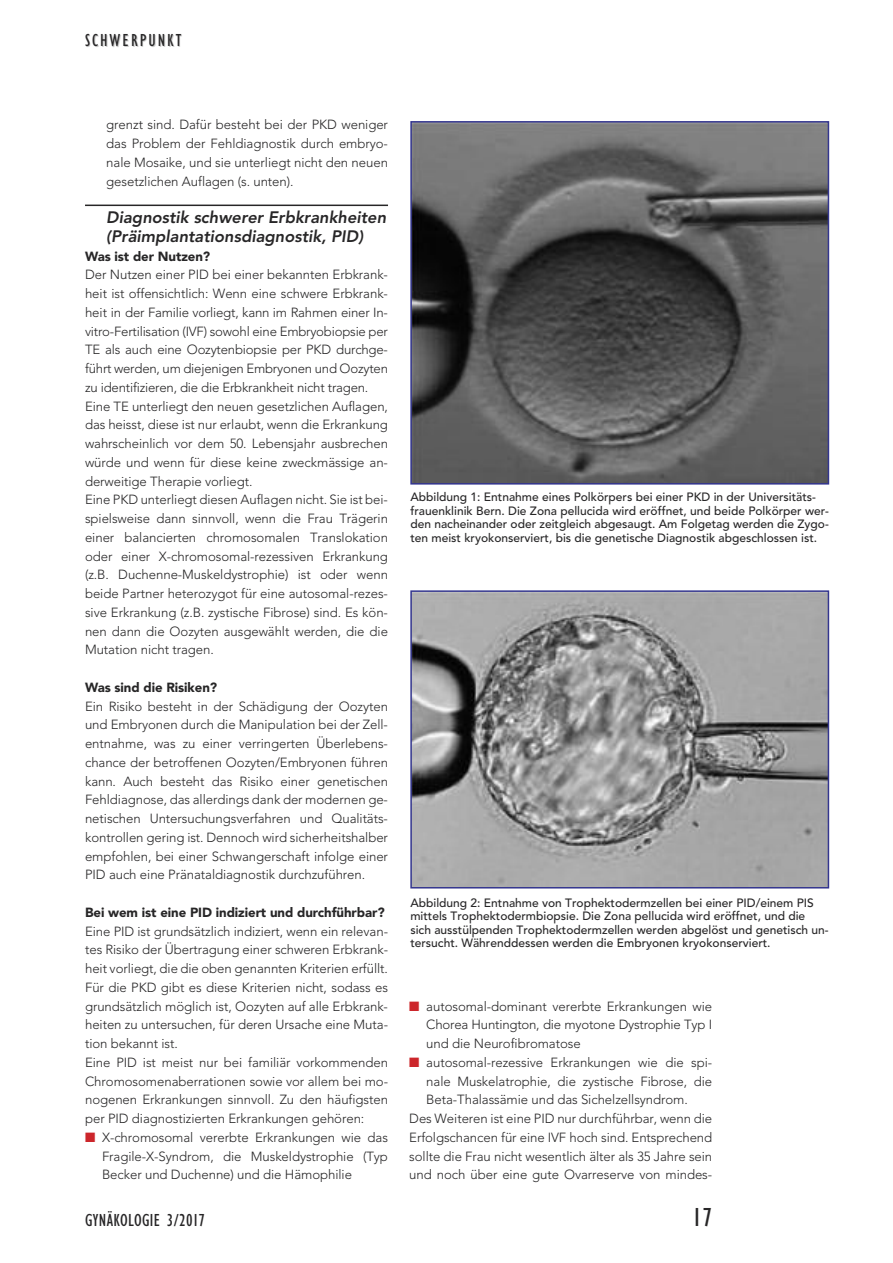
<style>
.page{position:relative;width:893px;height:1263px;background:#fff}
.page>*{position:absolute;margin:0;border:0;box-sizing:border-box;transform-origin:0 0}
.t1{font:condensed 27px "Gill Sans";color:#272627}
.t2{font:condensed 18px "Gill Sans";letter-spacing:.02em;color:#272627}
.t3{font:condensed 18px "Gill Sans";letter-spacing:.11em;color:#272627}
.t4{font:italic 800 16.5px/18.8px "Avenir";color:#272627}
.t5{font:300 13.2px/18.8px "Avenir";letter-spacing:-.005em;color:#272627;text-align:justify}
.t6{font:900 13.2px "Avenir";letter-spacing:-.005em;color:#272627}
.t7{font:500 12px/13.5px "Avenir";color:#272627}
.s1{color:#cc262b}
</style>
<div class="page">
<hr style="left:85px;top:205px;width:303px;height:1px;background:#272627">
<img style="left:413px;top:124px;width:413px;height:358px">
<div style="left:410px;top:121px;width:419px;height:364px;border:2px solid #34368f"></div>
<img style="left:413px;top:593px;width:413px;height:292px">
<div style="left:410px;top:590px;width:419px;height:298px;border:2px solid #34368f"></div>
<h2 class="t3" style="left:85px;top:33px;width:98px">SCHWERPUNKT</h2>
<p class="t5" style="left:106px;top:115px;width:283px">grenzt sind. Dafür besteht bei der PKD weniger das Problem der Fehldiagnostik durch embryo&shy;nale Mosaike, und sie unterliegt nicht den neuen gesetzlichen Auflagen (s. unten).</p>
<p class="t4" style="left:106px;top:208px;width:281px">Diagnostik schwerer Erbkrankheiten (Präimplantationsdiagnostik, PID)</p>
<p class="t6" style="left:85px;top:245px;width:127px">Was ist der Nutzen?</p>
<p class="t5" style="left:85px;top:265px;width:304px;text-align:left">Der Nutzen einer PID bei einer bekannten Erbkrank&shy;heit ist offensichtlich: Wenn eine schwere Erbkrank&shy;heit in der Familie vorliegt, kann im Rahmen einer In&shy;vitro-Fertilisation (IVF) sowohl eine Embryobiopsie per TE als auch eine Oozytenbiopsie per PKD durchge&shy;führt werden, um diejenigen Embryonen und Oozyten zu identifizieren, die die Erbkrankheit nicht tragen.<br>Eine TE unterliegt den neuen gesetzlichen Auflagen, das heisst, diese ist nur erlaubt, wenn die Erkrankung wahrscheinlich vor dem 50. Lebensjahr ausbrechen würde und wenn für diese keine zweckmässige an&shy;derweitige Therapie vorliegt.<br>Eine PKD unterliegt diesen Auflagen nicht. Sie ist bei&shy;spielsweise dann sinnvoll, wenn die Frau Trägerin einer balancierten chromosomalen Translokation oder einer X-chromosomal-rezessiven Erkrankung (z.B. Duchenne-Muskeldystrophie) ist oder wenn beide Partner heterozygot für eine autosomal-rezes&shy;sive Erkrankung (z.B. zystische Fibrose) sind. Es kön&shy;nen dann die Oozyten ausgewählt werden, die die Mutation nicht tragen.</p>
<p class="t6" style="left:85px;top:676px;width:134px">Was sind die Risiken?</p>
<p class="t5" style="left:85px;top:697px;width:304px">Ein Risiko besteht in der Schädigung der Oozyten und Embryonen durch die Manipulation bei der Zell&shy;entnahme, was zu einer verringerten Überlebens&shy;chance der betroffenen Oozyten/Embryonen führen kann. Auch besteht das Risiko einer genetischen Fehldiagnose, das allerdings dank der modernen ge&shy;netischen Untersuchungsverfahren und Qualitäts&shy;kontrollen gering ist. Dennoch wird sicherheitshalber empfohlen, bei einer Schwangerschaft infolge einer PID auch eine Pränataldiagnostik durchzuführen.</p>
<p class="t6" style="left:85px;top:901px;width:301px">Bei wem ist eine PID indiziert und durchführbar?</p>
<p class="t5" style="left:85px;top:922px;width:304px;text-align:left">Eine PID ist grundsätzlich indiziert, wenn ein relevan&shy;tes Risiko der Übertragung einer schweren Erbkrank&shy;heit vorliegt, die die oben genannten Kriterien erfüllt.<br>Für die PKD gibt es diese Kriterien nicht, sodass es grundsätzlich möglich ist, Oozyten auf alle Erbkrank&shy;heiten zu untersuchen, für deren Ursache eine Muta&shy;tion bekannt ist.<br>Eine PID ist meist nur bei familiär vorkommenden Chromosomenaberrationen sowie vor allem bei mo&shy;nogenen Erkrankungen sinnvoll. Zu den häufigsten per PID diagnostizierten Erkrankungen gehören:</p>
<p class="t5" style="left:102px;top:1128px;width:287px;text-indent:-17px"><span class="s1">■</span> X-chromosomal vererbte Erkrankungen wie das Fragile-X-Syndrom, die Muskeldystrophie (Typ Becker und Duchenne) und die Hämophilie</p>
<p class="t7" style="left:410px;top:489px;width:420px">Abbildung 1: Entnahme eines Polkörpers bei einer PKD in der Universitäts&shy;frauenklinik Bern. Die Zona pellucida wird eröffnet, und beide Polkörper wer&shy;den nacheinander oder zeitgleich abgesaugt. Am Folgetag werden die Zygo&shy;ten meist kryokonserviert, bis die genetische Diagnostik abgeschlossen ist.</p>
<p class="t7" style="left:410px;top:895px;width:420px">Abbildung 2: Entnahme von Trophektodermzellen bei einer PID/einem PIS mittels Trophektodermbiopsie. Die Zona pellucida wird eröffnet, und die sich ausstülpenden Trophektodermzellen werden abgelöst und genetisch un&shy;tersucht. Währenddessen werden die Embryonen kryokonserviert.</p>
<p class="t5" style="left:426px;top:997px;width:287px;text-indent:-17px"><span class="s1">■</span> autosomal-dominant vererbte Erkrankungen wie Chorea Huntington, die myotone Dystrophie Typ I und die Neurofibromatose</p>
<p class="t5" style="left:409px;top:1053px;width:304px"><span class="s1">■</span> autosomal-rezessive Erkrankungen wie die spi-</p>
<p class="t5" style="left:426px;top:1072px;width:287px">nale Muskelatrophie, die zystische Fibrose, die</p>
<p class="t5" style="left:426px;top:1090px;width:263px">Beta-Thalassämie und das Sichelzellsyndrom.</p>
<p class="t5" style="left:409px;top:1109px;width:304px">Des Weiteren ist eine PID nur durchführbar, wenn die</p>
<p class="t5" style="left:409px;top:1128px;width:304px">Erfolgschancen für eine IVF hoch sind. Entsprechend</p>
<p class="t5" style="left:409px;top:1147px;width:304px">sollte die Frau nicht wesentlich älter als 35 Jahre sein</p>
<p class="t5" style="left:409px;top:1165px;width:304px">und noch über eine gute Ovarreserve von mindes-</p>
<h2 class="t2" style="left:85px;top:1213px;width:122px">GYNÄKOLOGIE 3/2017</h2>
<h1 class="t1" style="left:692px;top:1207px;width:22px">17</h1>
</div>
